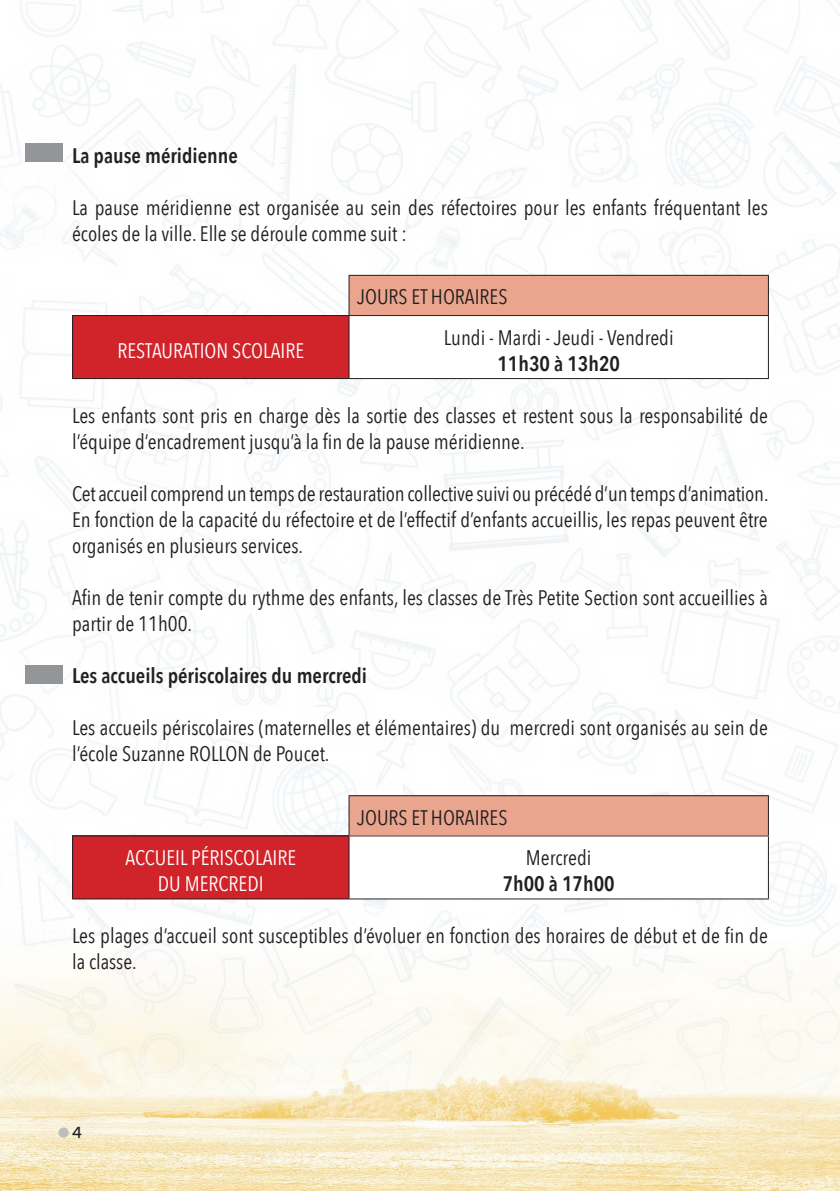
<style>
.page{position:relative;width:840px;height:1191px;background:#fff}
.page>*{position:absolute;margin:0;border:0;box-sizing:border-box;transform-origin:0 0}
.t1{font:21px/26px "Avenir Next Condensed";color:#231f20}
.t2{font:600 21px "Avenir Next Condensed";color:#231f20}
.t3{font:21px/26px "Avenir Next Condensed";color:#fff;text-align:center}
.t4{font:500 16px "Uber Move";color:#231f20}
</style>
<div class="page">
<img style="left:0;top:6px;width:839px;height:1184px">
<div style="left:25px;top:143px;width:37px;height:19px;background:#939598"></div>
<div style="left:25px;top:665px;width:37px;height:18px;background:#939598"></div>
<div style="left:58px;top:1127px;width:11px;height:10px;background:#bcbdc0;border-radius:50%"></div>
<div style="left:349px;top:275px;width:419px;height:40px;background:#eaa58e"></div>
<div style="left:72px;top:315px;width:277px;height:63px;background:#d1232a"></div>
<div style="left:349px;top:315px;width:419px;height:63px;background:#fff"></div>
<hr style="left:348px;top:275px;width:420px;height:1px;background:#231f20">
<hr style="left:348px;top:276px;width:1px;height:39px;background:#231f20">
<hr style="left:767px;top:276px;width:1px;height:39px;background:#231f20">
<hr style="left:72px;top:315px;width:277px;height:1px;background:#231f20">
<hr style="left:72px;top:316px;width:1px;height:62px;background:#231f20">
<hr style="left:349px;top:315px;width:419px;height:1px;background:#231f20">
<hr style="left:348px;top:316px;width:1px;height:62px;background:#231f20">
<hr style="left:767px;top:316px;width:1px;height:62px;background:#231f20">
<hr style="left:72px;top:378px;width:277px;height:1px;background:#231f20">
<hr style="left:349px;top:378px;width:419px;height:1px;background:#231f20">
<div style="left:349px;top:795px;width:419px;height:41px;background:#eaa58e"></div>
<div style="left:72px;top:836px;width:277px;height:63px;background:#d1232a"></div>
<div style="left:349px;top:836px;width:419px;height:63px;background:#fff"></div>
<hr style="left:348px;top:795px;width:420px;height:1px;background:#231f20">
<hr style="left:348px;top:796px;width:1px;height:39px;background:#231f20">
<hr style="left:767px;top:796px;width:1px;height:39px;background:#231f20">
<hr style="left:72px;top:835px;width:277px;height:1px;background:#231f20">
<hr style="left:72px;top:836px;width:1px;height:62px;background:#231f20">
<hr style="left:349px;top:835px;width:419px;height:1px;background:#231f20">
<hr style="left:348px;top:836px;width:1px;height:62px;background:#231f20">
<hr style="left:767px;top:836px;width:1px;height:62px;background:#231f20">
<hr style="left:72px;top:898px;width:277px;height:1px;background:#231f20">
<hr style="left:349px;top:898px;width:419px;height:1px;background:#231f20">
<p class="t2" style="left:72px;top:137px;width:167px">La pause méridienne</p>
<p class="t1" style="left:72px;top:194px;width:697px">La pause méridienne est organisée au sein des réfectoires pour les enfants fréquentant les écoles de la ville. Elle se déroule comme suit :</p>
<p class="t1" style="left:357px;top:284px;width:152px">JOURS ET HORAIRES</p>
<p class="t1" style="left:443px;top:324px;width:231px">Lundi - Mardi - Jeudi - Vendredi</p>
<p class="t2" style="left:497px;top:345px;width:124px">11h30 à 13h20</p>
<p class="t1" style="left:72px;top:403px;width:697px">Les enfants sont pris en charge dès la sortie des classes et restent sous la responsabilité de l’équipe d’encadrement jusqu’à la fin de la pause méridienne.</p>
<p class="t1" style="left:72px;top:481px;width:697px;text-align:justify">Cet accueil comprend un temps de restauration collective suivi ou précédé d’un temps d’animation.<br>En fonction de la capacité du réfectoire et de l’effectif d’enfants accueillis, les repas peuvent être organisés en plusieurs services.</p>
<p class="t1" style="left:72px;top:585px;width:697px">Afin de tenir compte du rythme des enfants, les classes de Très Petite Section sont accueillies à partir de 11h00.</p>
<p class="t2" style="left:72px;top:657px;width:296px">Les accueils périscolaires du mercredi</p>
<p class="t1" style="left:72px;top:715px;width:697px">Les accueils périscolaires (maternelles et élémentaires) du mercredi sont organisés au sein de l’école Suzanne ROLLON de Poucet.</p>
<p class="t3" style="left:117px;top:337px;width:188px">RESTAURATION SCOLAIRE</p>
<p class="t1" style="left:357px;top:804px;width:152px">JOURS ET HORAIRES</p>
<p class="t3" style="left:125px;top:844px;width:172px">ACCUEIL PÉRISCOLAIRE<br>DU MERCREDI</p>
<p class="t1" style="left:525px;top:844px;width:67px">Mercredi</p>
<p class="t2" style="left:502px;top:865px;width:113px">7h00 à 17h00</p>
<p class="t1" style="left:72px;top:923px;width:697px">Les plages d’accueil sont susceptibles d’évoluer en fonction des horaires de début et de fin de la classe.</p>
<p class="t4" style="left:72px;top:1123px;width:11px">4</p>
</div>
